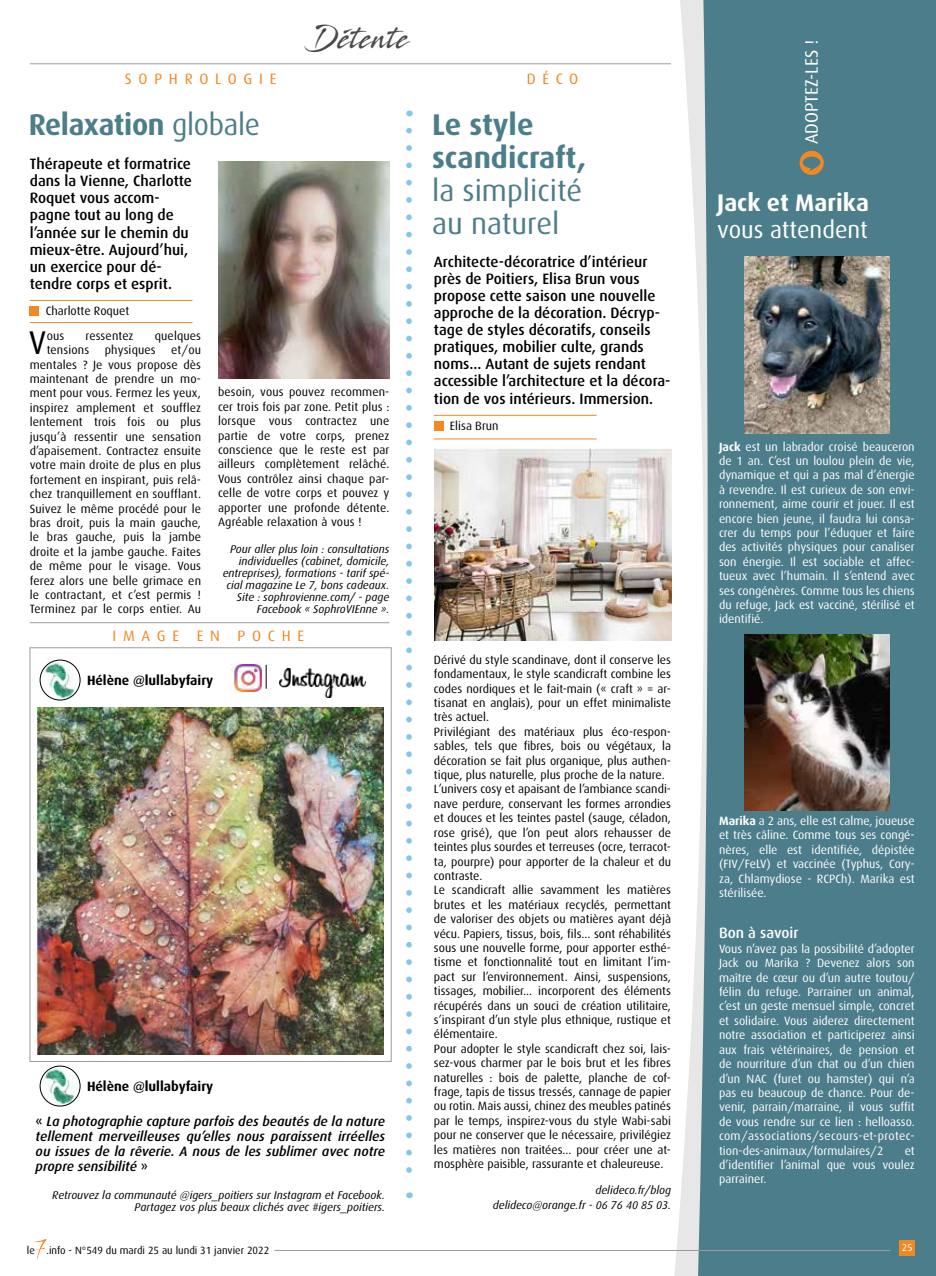
<style>
.page{position:relative;width:936px;height:1276px;background:#fff}
.page>*{position:absolute;margin:0;border:0;box-sizing:border-box;transform-origin:0 0}
.t1{font:33px "Dax";color:#000}
.t2{font:700 30px/33px "Dax";letter-spacing:-.005em;color:#4c7d8a}
.t3{font:30px/33px "Dax";color:#4c7d8a}
.t4{font:30px "Stingray";letter-spacing:.04em;color:#4a4a49;scale:.74 1}
.t5{font:24px "Dax";color:#fff}
.t6{font:700 24px "Dax";color:#fff}
.t7{font:18px "Dax";color:#fff}
.t8{font:500 15px/17.1px "Dax";color:#000}
.t9{font:15px "Dax";letter-spacing:.45em;color:#f18821}
.t10{font:500 15px "Dax";color:#fff}
.t11{font:italic 500 13.5px/14.7px "Dax";color:#000;text-align:justify}
.t12{font:700 13.5px "Dax";color:#000}
.t13{font:12px/14.4px "Dax";color:#000;text-align:justify}
.t14{font:12px/14.4px "Dax";color:#fff;text-align:justify}
.t15{font:italic 11.25px/12px "Dax";color:#000;text-align:right}
.t16{font:10.5px "Dax";color:#000}
.t17{font:10.2px "Dax";color:#fff}
.s1{font-weight:400}
.s2{font-style:normal}
.s3{font-weight:700}
</style>
<div class="page">
<svg style="left:661px;top:0;width:35px;height:1276px"></svg>
<div style="left:696px;top:0;width:239px;height:1276px;background:#4c7d8a"></div>
<hr style="left:30px;top:64px;width:641px;height:1px;background:#9d9d9c">
<hr style="left:30px;top:622px;width:359px;height:1px;background:#9d9d9c">
<svg style="left:406px;top:131px;width:6px;height:1042px"></svg>
<div style="left:899px;top:1240px;width:15px;height:15px;background:#f18821"></div>
<hr style="left:434px;top:415px;width:162px;height:1px;background:#f18825">
<div style="left:434px;top:421px;width:9px;height:10px;background:#f18821"></div>
<hr style="left:434px;top:439px;width:162px;height:1px;background:#f18825">
<hr style="left:30px;top:300px;width:162px;height:1px;background:#f18825">
<div style="left:30px;top:306px;width:9px;height:10px;background:#f18821"></div>
<hr style="left:30px;top:322px;width:162px;height:1px;background:#f18825">
<svg style="left:799px;top:151px;width:24px;height:24px"></svg>
<img style="left:744px;top:257px;width:145px;height:176px">
<img style="left:744px;top:634px;width:145px;height:176px">
<img style="left:218px;top:161px;width:171px;height:218px">
<img style="left:434px;top:449px;width:237px;height:191px">
<hr style="left:274px;top:1250px;width:616px;height:1px;background:#9d9d9c">
<svg style="left:35px;top:1239px;width:11px;height:19px"></svg>
<div style="left:30px;top:647px;width:361px;height:414px;background:#fff;border:1px solid #9d9d9c"></div>
<img style="left:37px;top:708px;width:346px;height:346px">
<img style="left:231px;top:665px;width:30px;height:26px">
<svg style="left:266px;top:665px;width:1px;height:24px"></svg>
<img style="left:280px;top:669px;width:85px;height:28px">
<img style="left:40px;top:660px;width:40px;height:40px;border-radius:20px">
<div style="left:40px;top:660px;width:40px;height:40px;border:1px solid #000;border-radius:50%"></div>
<img style="left:40px;top:1066px;width:40px;height:40px;border-radius:20px">
<div style="left:40px;top:1066px;width:40px;height:40px;border:1px solid #000;border-radius:50%"></div>
<p class="t9" style="left:125px;top:70px;width:153px">SOPHROLOGIE</p>
<h2 class="t2" style="left:29px;top:108px;width:233px">Relaxation <span class="s1">globale</span></h2>
<h2 class="t4" style="left:308px;top:18px;width:138px">Détente</h2>
<p class="t8" style="left:30px;top:155px;width:163px">Thérapeute et formatrice dans la Vienne, Charlotte<br>Roquet vous accom&shy;pagne tout au long de l’année sur le chemin du mieux-être. Aujourd’hui, un exercice pour dé&shy;tendre corps et esprit.</p>
<p class="t13" style="left:46px;top:304px;width:85px">Charlotte Roquet</p>
<h1 class="t1" style="left:29px;top:324px;width:19px">V</h1>
<p class="t13" style="left:47px;top:328px;width:19px">ous</p>
<p class="t13" style="left:86px;top:328px;width:49px">ressentez</p>
<p class="t13" style="left:155px;top:328px;width:48px">quelques</p>
<p class="t13" style="left:30px;top:343px;width:173px;text-indent:141px">et/ou mentales ? Je vous propose dès maintenant de prendre un mo&shy;ment pour vous. Fermez les yeux, inspirez amplement et soufflez lentement trois fois ou plus jusqu’à ressentir une sensation d’apaisement. Contractez ensuite votre main droite de plus en plus fortement en inspirant, puis relâ&shy;chez tranquillement en soufflant.<br>Suivez le même procédé pour le bras droit, puis la main gauche, le bras gauche, puis la jambe droite et la jambe gauche. Faites de même pour le visage. Vous ferez alors une belle grimace en le contractant, et c’est permis !<br>Terminez par le corps entier. Au</p>
<p class="t13" style="left:47px;top:343px;width:44px">tensions</p>
<p class="t13" style="left:105px;top:343px;width:52px">physiques</p>
<p class="t13" style="left:218px;top:385px;width:173px">besoin, vous pouvez recommen&shy;cer trois fois par zone. Petit plus : lorsque vous contractez une partie de votre corps, prenez conscience que le reste est par ailleurs complètement relâché.<br>Vous contrôlez ainsi chaque par&shy;celle de votre corps et pouvez y apporter une profonde détente.<br>Agréable relaxation à vous !</p>
<p class="t15" style="left:223px;top:543px;width:168px">Pour aller plus loin : consultations individuelles (cabinet, domicile, entreprises), formations - tarif spé&shy;cial magazine Le 7, bons cadeaux.<br>Site : sophrovienne.com/ - page Facebook « SophroVIEnne ».</p>
<p class="t9" style="left:112px;top:628px;width:193px">IMAGE EN POCHE</p>
<p class="t12" style="left:87px;top:672px;width:128px">Hélène @lullabyfairy</p>
<p class="t12" style="left:87px;top:1078px;width:128px">Hélène @lullabyfairy</p>
<p class="t11" style="left:36px;top:1114px;width:351px"><span class="s2">«</span> La photographie capture parfois des beautés de la nature tellement merveilleuses qu’elles nous paraissent irréelles ou issues de la rêverie. A nous de les sublimer avec notre propre sensibilité <span class="s2">»</span></p>
<p class="t15" style="left:52px;top:1189px;width:334px">Retrouvez la communauté @igers_poitiers sur Instagram et Facebook.<br>Partagez vos plus beaux clichés avec #igers_poitiers.</p>
<p class="t16" style="left:27px;top:1244px;width:244px">le .info - N°549 du mardi 25 au lundi 31 janvier 2022</p>
<p class="t9" style="left:527px;top:70px;width:53px">DÉCO</p>
<h2 class="t2" style="left:432px;top:108px;width:156px">Le style scandicraft,</h2>
<h2 class="t3" style="left:432px;top:174px;width:151px">la simplicité au naturel</h2>
<p class="t8" style="left:434px;top:253px;width:238px">Architecte-décoratrice d’intérieur près de Poitiers, Elisa Brun vous propose cette saison une nouvelle approche de la décoration. Décryp&shy;tage de styles décoratifs, conseils pratiques, mobilier culte, grands noms... Autant de sujets rendant accessible l’architecture et la décora&shy;tion de vos intérieurs. Immersion.</p>
<p class="t13" style="left:450px;top:418px;width:50px">Elisa Brun</p>
<p class="t13" style="left:434px;top:652px;width:238px;text-align:left">Dérivé du style scandinave, dont il conserve les fondamentaux, le style scandicraft combine les codes nordiques et le fait-main (« craft » = ar&shy;tisanat en anglais), pour un effet minimaliste très actuel.<br>Privilégiant des matériaux plus éco-respon&shy;sables, tels que fibres, bois ou végétaux, la décoration se fait plus organique, plus authen&shy;tique, plus naturelle, plus proche de la nature.<br>L’univers cosy et apaisant de l’ambiance scandi&shy;nave perdure, conservant les formes arrondies et douces et les teintes pastel (sauge, céladon, rose grisé), que l’on peut alors rehausser de teintes plus sourdes et terreuses (ocre, terracot&shy;ta, pourpre) pour apporter de la chaleur et du contraste.<br>Le scandicraft allie savamment les matières brutes et les matériaux recyclés, permettant de valoriser des objets ou matières ayant déjà vécu. Papiers, tissus, bois, fils... sont réhabilités sous une nouvelle forme, pour apporter esthé&shy;tisme et fonctionnalité tout en limitant l’im&shy;pact sur l’environnement. Ainsi, suspensions, tissages, mobilier... incorporent des éléments récupérés dans un souci de création utilitaire, s’inspirant d’un style plus ethnique, rustique et élémentaire.<br>Pour adopter le style scandicraft chez soi, lais&shy;sez-vous charmer par le bois brut et les fibres naturelles : bois de palette, planche de cof&shy;frage, tapis de tissus tressés, cannage de papier ou rotin. Mais aussi, chinez des meubles patinés par le temps, inspirez-vous du style Wabi-sabi pour ne conserver que le nécessaire, privilégiez les matières non traitées... pour créer une at&shy;mosphère paisible, rassurante et chaleureuse.</p>
<p class="t15" style="left:493px;top:1183px;width:180px;line-height:14.4px">delideco.fr/blog<br>delideco@orange.fr - 06 76 40 85 03.</p>
<h3 class="t7" style="left:801px;top:144px;width:106px;rotate:-90deg">ADOPTEZ-LES !</h3>
<h3 class="t6" style="left:717px;top:189px;width:153px">Jack et Marika</h3>
<h3 class="t5" style="left:717px;top:217px;width:152px">vous attendent</h3>
<p class="t14" style="left:719px;top:439px;width:197px"><span class="s3">Jack</span> est un labrador croisé beauceron de 1 an. C’est un loulou plein de vie, dynamique et qui a pas mal d’énergie à revendre. Il est curieux de son envi&shy;ronnement, aime courir et jouer. Il est encore bien jeune, il faudra lui consa&shy;crer du temps pour l’éduquer et faire des activités physiques pour canaliser son énergie. Il est sociable et affec&shy;tueux avec l’humain. Il s’entend avec ses congénères. Comme tous les chiens du refuge, Jack est vacciné, stérilisé et identifié.</p>
<p class="t14" style="left:719px;top:814px;width:197px"><span class="s3">Marika</span> a 2 ans, elle est calme, joueuse et très câline. Comme tous ses congé&shy;nères, elle est identifiée, dépistée (FIV/FeLV) et vaccinée (Typhus, Cory&shy;za, Chlamydiose - RCPCh). Marika est stérilisée.</p>
<p class="t10" style="left:719px;top:925px;width:81px">Bon à savoir</p>
<p class="t14" style="left:719px;top:941px;width:197px">Vous n’avez pas la possibilité d’adopter Jack ou Marika ? Devenez alors son maître de cœur ou d’un autre toutou/ félin du refuge. Parrainer un animal, c’est un geste mensuel simple, concret et solidaire. Vous aiderez directement notre association et participerez ainsi aux frais vétérinaires, de pension et de nourriture d’un chat ou d’un chien d’un NAC (furet ou hamster) qui n’a pas eu beaucoup de chance. Pour de&shy;venir, parrain/marraine, il vous suffit de vous rendre sur ce lien : helloasso. com/associations/secours-et-protec&shy;tion-des-animaux/formulaires/2</p>
<p class="t14" style="left:719px;top:1143px;width:197px;text-indent:186px">et d’identifier l’animal que vous voulez parrainer.</p>
<p class="t17" style="left:901px;top:1241px;width:12px">25</p>
</div>
